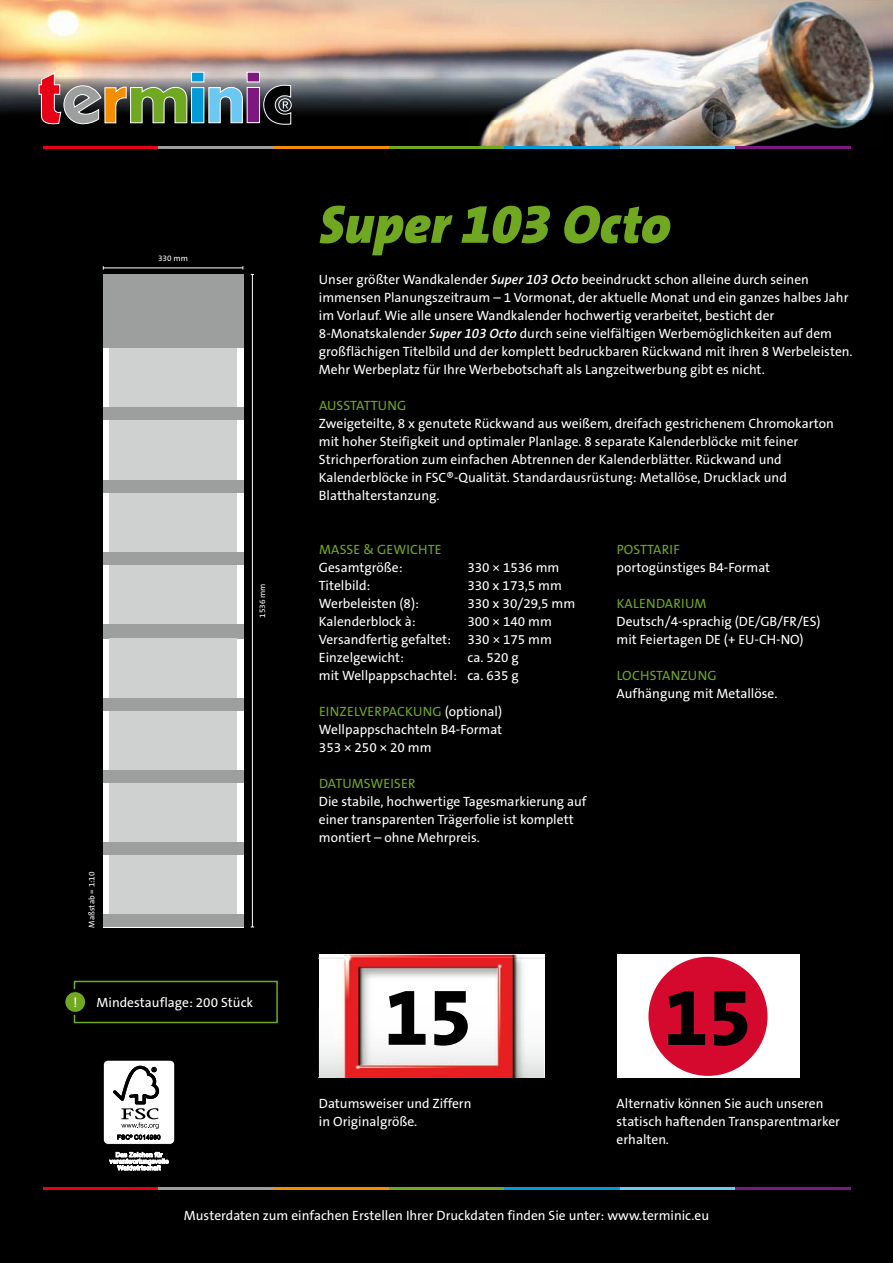
<style>
.page{position:relative;width:893px;height:1263px;background:#000}
.page>*{position:absolute;margin:0;border:0;box-sizing:border-box;transform-origin:0 0}
.t1{font:79.5px "The Sans Extra Bold Expert";color:#000}
.t2{font:italic 900 54px "The Sans";color:#70a822}
.t3{font:13.5px/18px "The Sans LT5 Plain";color:#fff}
.t4{font:13.5px "The Sans LT5 Plain";letter-spacing:.015em;color:#70a822}
.t5{font:8.25px "The Sans LT5 Plain";color:#fff}
.s1{font-family:"The Sans Black Expert";font-weight:400}
.s2{font-family:"The Sans";font-weight:600;font-style:italic}
.s3{font-family:"The Sans Semi Bold Expert";font-style:italic}
.s4{color:#70a822}
</style>
<div class="page">
<img style="left:0;top:0;width:469px;height:120px">
<img style="left:469px;top:0;width:424px;height:120px">
<img style="left:469px;top:120px;width:392px;height:27px">
<hr style="left:43px;top:147px;width:115px;height:2px;background:#e70016">
<hr style="left:158px;top:147px;width:116px;height:2px;background:#9d9e9e">
<hr style="left:274px;top:147px;width:115px;height:2px;background:#f48e00">
<hr style="left:389px;top:147px;width:116px;height:2px;background:#70a822">
<hr style="left:505px;top:147px;width:115px;height:2px;background:#009bd8">
<hr style="left:620px;top:147px;width:115px;height:2px;background:#6bc9f1">
<hr style="left:735px;top:147px;width:116px;height:2px;background:#7e1780">
<hr style="left:43px;top:1187px;width:115px;height:2px;background:#e70016">
<hr style="left:158px;top:1187px;width:116px;height:2px;background:#9d9e9e">
<hr style="left:274px;top:1187px;width:115px;height:2px;background:#f48e00">
<hr style="left:389px;top:1187px;width:116px;height:2px;background:#70a822">
<hr style="left:505px;top:1187px;width:115px;height:2px;background:#009bd8">
<hr style="left:620px;top:1187px;width:115px;height:2px;background:#6bc9f1">
<hr style="left:735px;top:1187px;width:116px;height:2px;background:#7e1780">
<div style="left:103px;top:1060px;width:72px;height:84px;background:#fff;border-radius:5px"></div>
<div style="left:103px;top:1060px;width:72px;height:85px;border:1px solid #000;border-radius:5px"></div>
<svg style="left:113px;top:1066px;width:47px;height:73px"></svg>
<svg style="left:109px;top:1152px;width:60px;height:19px"></svg>
<div style="left:192px;top:88px;width:12px;height:35px;background:#009bd8"></div>
<div style="left:191px;top:87px;width:13px;height:36px;border:1px solid #fff"></div>
<div style="left:192px;top:72px;width:12px;height:10px;background:#009bd8"></div>
<div style="left:191px;top:72px;width:13px;height:10px;border:1px solid #fff"></div>
<div style="left:247px;top:87px;width:12px;height:36px;background:#7e1780"></div>
<div style="left:247px;top:87px;width:13px;height:36px;border:1px solid #fff"></div>
<div style="left:247px;top:72px;width:12px;height:10px;background:#7e1780"></div>
<div style="left:247px;top:72px;width:13px;height:10px;border:1px solid #fff"></div>
<svg style="left:38px;top:72px;width:150px;height:53px;background:#917e61"></svg>
<svg style="left:208px;top:87px;width:35px;height:37px"></svg>
<svg style="left:263px;top:84px;width:29px;height:41px"></svg>
<hr style="left:103px;top:267px;width:140px;height:1px;background:#fff">
<hr style="left:252px;top:274px;width:1px;height:653px;background:#fff">
<div style="left:103px;top:274px;width:140px;height:653px;background:#fff"></div>
<div style="left:109px;top:348px;width:128px;height:59px;background:#cfd0d0"></div>
<div style="left:109px;top:420px;width:128px;height:60px;background:#cfd0d0"></div>
<div style="left:109px;top:492px;width:128px;height:60px;background:#cfd0d0"></div>
<div style="left:109px;top:565px;width:128px;height:59px;background:#cfd0d0"></div>
<div style="left:103px;top:274px;width:140px;height:74px;background:#9d9e9e"></div>
<div style="left:103px;top:407px;width:140px;height:13px;background:#9d9e9e"></div>
<div style="left:103px;top:480px;width:140px;height:12px;background:#9d9e9e"></div>
<div style="left:103px;top:552px;width:140px;height:13px;background:#9d9e9e"></div>
<div style="left:103px;top:624px;width:140px;height:14px;background:#9d9e9e"></div>
<div style="left:109px;top:638px;width:128px;height:60px;background:#cfd0d0"></div>
<div style="left:109px;top:711px;width:128px;height:59px;background:#cfd0d0"></div>
<div style="left:109px;top:783px;width:128px;height:59px;background:#cfd0d0"></div>
<div style="left:109px;top:855px;width:128px;height:60px;background:#cfd0d0"></div>
<div style="left:103px;top:698px;width:140px;height:13px;background:#9d9e9e"></div>
<div style="left:103px;top:770px;width:140px;height:13px;background:#9d9e9e"></div>
<div style="left:103px;top:842px;width:140px;height:13px;background:#9d9e9e"></div>
<div style="left:103px;top:915px;width:140px;height:12px;background:#9d9e9e"></div>
<div style="left:74px;top:981px;width:204px;height:42px;border:2px solid #70a822"></div>
<div style="left:64px;top:990px;width:23px;height:23px;background:#70a822;border-radius:50%"></div>
<div style="left:62px;top:989px;width:26px;height:26px;border:3px solid #000;border-radius:50%"></div>
<svg style="left:319px;top:958px;width:225px;height:120px;background:#f8f8f8"></svg>
<img style="left:335px;top:955px;width:193px;height:3px">
<img style="left:335px;top:958px;width:193px;height:120px">
<div style="left:617px;top:955px;width:182px;height:123px;background:#fff"></div>
<svg style="left:648px;top:957px;width:119px;height:119px"></svg>
<div style="left:668px;top:991px;width:79px;height:55px;background:#d5092d"></div>
<p class="t5" style="left:158px;top:254px;width:31px">330 mm</p>
<p class="t5" style="left:87px;top:927px;width:58px;rotate:-90deg">Maßstab = 1:10</p>
<p class="t5" style="left:258px;top:618px;width:36px;rotate:-90deg">1536 mm</p>
<h2 class="t2" style="left:319px;top:179px;width:353px">Super <span class="s1">103</span> Octo</h2>
<p class="t3" style="left:319px;top:271px;width:535px">Unser größter Wandkalender <span class="s2">Super</span> <span class="s3">103</span> <span class="s2">Octo</span> beeindruckt schon alleine durch seinen immensen Planungszeitraum – 1 Vormonat, der aktuelle Monat und ein ganzes halbes Jahr im Vorlauf. Wie alle unsere Wandkalender hochwertig verarbeitet, besticht der 8-Monatskalender <span class="s2">Super</span> <span class="s3">103</span> <span class="s2">Octo</span> durch seine vielfältigen Werbemöglichkeiten auf dem großflächigen Titelbild und der komplett bedruckbaren Rückwand mit ihren 8 Werbeleisten.<br>Mehr Werbeplatz für Ihre Werbebotschaft als Langzeitwerbung gibt es nicht.</p>
<p class="t4" style="left:319px;top:398px;width:89px">AUSSTATTUNG</p>
<p class="t3" style="left:319px;top:415px;width:516px">Zweigeteilte, 8 x genutete Rückwand aus weißem, dreifach gestrichenem Chromokarton mit hoher Steifigkeit und optimaler Planlage. 8 separate Kalenderblöcke mit feiner Strichperforation zum einfachen Abtrennen der Kalenderblätter. Rückwand und Kalenderblöcke in FSC®-Qualität. Standardausrüstung: Metallöse, Drucklack und Blatthalterstanzung.</p>
<p class="t4" style="left:319px;top:542px;width:124px">MASSE &amp; GEWICHTE</p>
<p class="t3" style="left:319px;top:559px;width:85px">Gesamtgröße:</p>
<p class="t3" style="left:467px;top:559px;width:93px">330 × 1536 mm</p>
<p class="t3" style="left:319px;top:577px;width:53px">Titelbild:</p>
<p class="t3" style="left:467px;top:577px;width:96px">330 x 173,5 mm</p>
<p class="t3" style="left:319px;top:595px;width:102px">Werbeleisten (8):</p>
<p class="t3" style="left:467px;top:595px;width:109px">330 x 30/29,5 mm</p>
<p class="t3" style="left:319px;top:613px;width:98px">Kalenderblock à:</p>
<p class="t3" style="left:319px;top:613px;width:235px;text-align:justify;text-indent:149px">300 × 140 mm Versandfertig gefaltet: 330 × 175 mm Einzelgewicht:</p>
<p class="t3" style="left:319px;top:649px;width:201px;text-align:right">ca. 520 g<br>mit Wellpappschachtel: ca. 635 g</p>
<p class="t3" style="left:319px;top:703px;width:185px;text-align:justify"><span class="s4">EINZELVERPACKUNG</span> (optional)<br>Wellpappschachteln B4-Format 353 × 250 × 20 mm</p>
<p class="t4" style="left:319px;top:776px;width:98px">DATUMSWEISER</p>
<p class="t3" style="left:319px;top:793px;width:269px">Die stabile, hochwertige Tagesmarkierung auf einer transparenten Trägerfolie ist komplett montiert – ohne Mehrpreis.</p>
<p class="t4" style="left:617px;top:542px;width:65px">POSTTARIF</p>
<p class="t3" style="left:617px;top:559px;width:155px">portogünstiges B4-Format</p>
<p class="t4" style="left:617px;top:596px;width:91px">KALENDARIUM</p>
<p class="t3" style="left:617px;top:613px;width:206px">Deutsch/4-sprachig (DE/GB/FR/ES) mit Feiertagen DE (+ EU-CH-NO)</p>
<p class="t4" style="left:617px;top:668px;width:101px">LOCHSTANZUNG</p>
<p class="t3" style="left:617px;top:685px;width:162px">Aufhängung mit Metallöse.</p>
<p class="t3" style="left:73px;top:994px;width:6px">!</p>
<p class="t3" style="left:96px;top:994px;width:158px">Mindestauflage: 200 Stück</p>
<h1 class="t1" style="left:385px;top:971px;width:89px">15</h1>
<h1 class="t1" style="left:664px;top:971px;width:89px">15</h1>
<p class="t3" style="left:319px;top:1095px;width:154px">Datumsweiser und Ziffern in Originalgröße.</p>
<p class="t3" style="left:617px;top:1095px;width:225px">Alternativ können Sie auch unseren statisch haftenden Transparentmarker erhalten.</p>
<p class="t3" style="left:184px;top:1207px;width:527px">Musterdaten zum einfachen Erstellen Ihrer Druckdaten finden Sie unter: www.terminic.eu</p>
</div>
